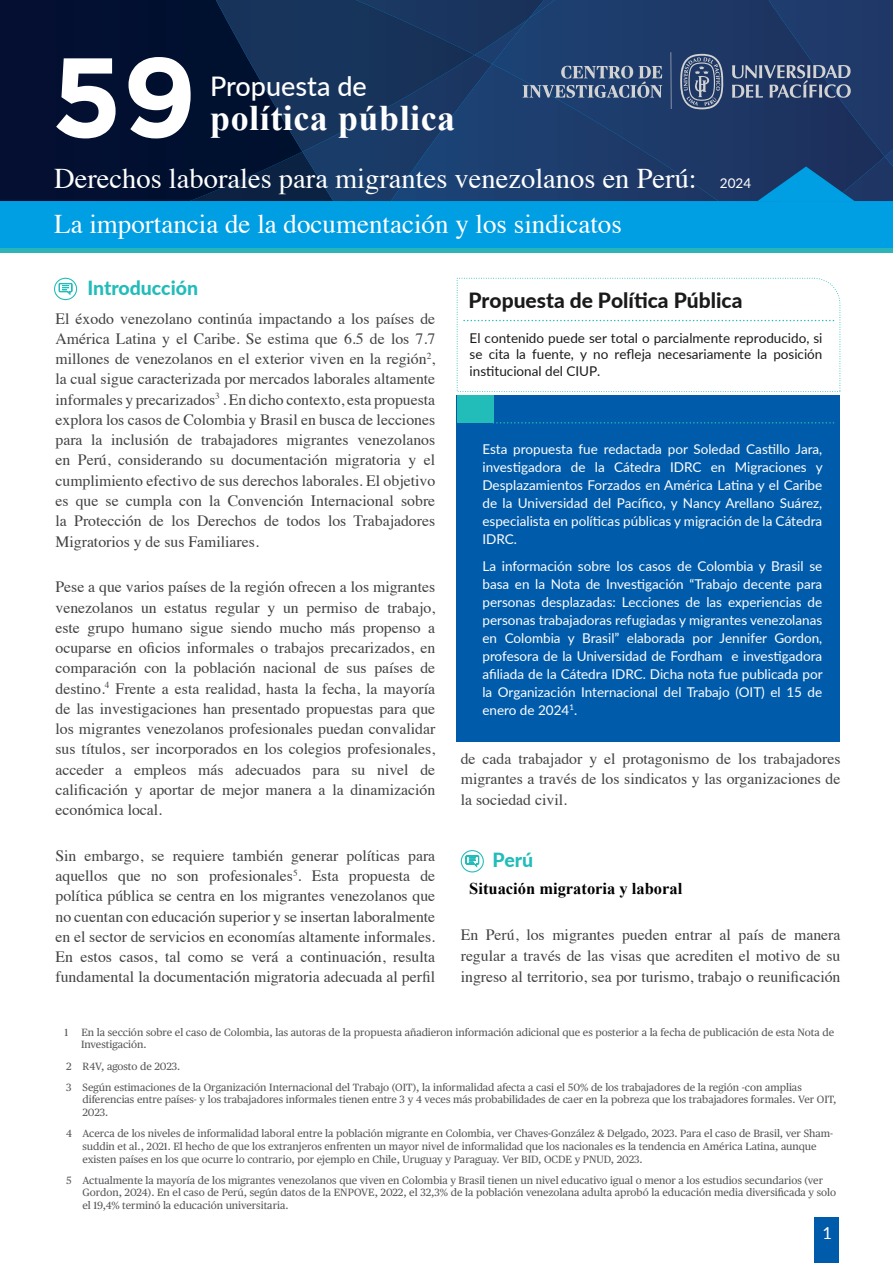
<style>
.page{position:relative;width:893px;height:1263px;background:#fff}
.page>*{position:absolute;margin:0;border:0;box-sizing:border-box;transform-origin:0 0}
.t1{font:700 112.5px "Gotham";color:#fff}
.t2{font:700 36px "Times New Roman";letter-spacing:.015em;color:#fff}
.t3{font:28.5px "Times";color:#fff}
.t4{font:27px "Times";color:#fff}
.t5{font:500 27px "Lato";color:#fff}
.t6{font:800 21px "Lato";color:#1a1a1a}
.t7{font:800 19.5px "Lato";color:#22bcb9}
.t8{font:700 16.5px "Times New Roman";color:#000}
.t9{font:16.5px "Lato";color:#fff}
.t10{font:15.75px/20.2px "Times";color:#414042;text-align:justify}
.t11{font:13.5px/18px "Lato";color:#fff;text-align:justify}
.t12{font:13.5px/16.2px "Lato";color:#1a1a1a;text-align:justify}
.t13{font:10.5px/12.6px "Publico Text";color:#58595b}
.s1{font-family:"Lato";font-size:13.5px}
</style>
<div class="page">
<div style="left:0;top:0;width:893px;height:251px;background:#009ee3"></div>
<div style="left:0;top:248px;width:893px;height:5px;background:#2bb5b8"></div>
<div style="left:724px;top:0;width:8px;height:201px;background:#1e3765"></div>
<div style="left:0;top:0;width:190px;height:201px;background:#030f31"></div>
<div style="left:814px;top:1217px;width:25px;height:46px;background:#005cab"></div>
<svg style="left:732px;top:0;width:161px;height:201px;background:#23406e"></svg>
<svg style="left:190px;top:0;width:534px;height:201px;background:#1b3760"></svg>
<div style="left:457px;top:395px;width:383px;height:346px;background:#005cab"></div>
<div style="left:457px;top:395px;width:36px;height:28px;background:#22bcb9"></div>
<svg style="left:493px;top:422px;width:341px;height:2px"></svg>
<svg style="left:456px;top:277px;width:385px;height:115px"></svg>
<div style="left:54px;top:278px;width:23px;height:22px;border:1px solid #22bcb9;border-radius:50%"></div>
<svg style="left:59px;top:283px;width:13px;height:12px"></svg>
<div style="left:461px;top:850px;width:23px;height:22px;border:1px solid #22bcb9;border-radius:50%"></div>
<svg style="left:465px;top:855px;width:14px;height:12px"></svg>
<h1 class="t1" style="left:51px;top:32px;width:147px">59</h1>
<h3 class="t5" style="left:210px;top:67px;width:158px">Propuesta de</h3>
<h2 class="t2" style="left:210px;top:93px;width:247px">política pública</h2>
<h3 class="t3" style="left:54px;top:152px;width:698px">Derechos laborales para migrantes venezolanos en Perú: <span class="s1">2024</span></h3>
<h3 class="t4" style="left:54px;top:199px;width:569px">La importancia de la documentación y los sindicatos</h3>
<p class="t7" style="left:87px;top:273px;width:112px">Introducción</p>
<p class="t10" style="left:55px;top:307px;width:381px">El éxodo venezolano continúa impactando a los países de América Latina y el Caribe. Se estima que 6.5 de los 7.7 millones de venezolanos en el exterior viven en la región<sup>2</sup>, la cual sigue caracterizada por mercados laborales altamente informales y precarizados<sup>3</sup> . En dicho contexto, esta propuesta explora los casos de Colombia y Brasil en busca de lecciones para la inclusión de trabajadores migrantes venezolanos en Perú, considerando su documentación migratoria y el cumplimiento efectivo de sus derechos laborales. El objetivo es que se cumpla con la Convención Internacional sobre la Protección de los Derechos de todos los Trabajadores Migratorios y de sus Familiares.</p>
<p class="t10" style="left:55px;top:575px;width:381px">Pese a que varios países de la región ofrecen a los migrantes venezolanos un estatus regular y un permiso de trabajo, este grupo humano sigue siendo mucho más propenso a ocuparse en oficios informales o trabajos precarizados, en comparación con la población nacional de sus países de destino.<sup>4</sup> Frente a esta realidad, hasta la fecha, la mayoría de las investigaciones han presentado propuestas para que los migrantes venezolanos profesionales puedan convalidar sus títulos, ser incorporados en los colegios profesionales, acceder a empleos más adecuados para su nivel de calificación y aportar de mejor manera a la dinamización económica local.</p>
<p class="t10" style="left:56px;top:844px;width:381px">Sin embargo, se requiere también generar políticas para aquellos que no son profesionales<sup>5</sup>. Esta propuesta de política pública se centra en los migrantes venezolanos que no cuentan con educación superior y se insertan laboralmente en el sector de servicios en economías altamente informales.<br>En estos casos, tal como se verá a continuación, resulta fundamental la documentación migratoria adecuada al perfil</p>
<h3 class="t6" style="left:468px;top:284px;width:275px">Propuesta de Política Pública</h3>
<p class="t12" style="left:470px;top:330px;width:354px">El contenido puede ser total o parcialmente reproducido, si se cita la fuente, y no refleja necesariamente la posición institucional del CIUP.</p>
<p class="t11" style="left:482px;top:440px;width:342px">Esta propuesta fue redactada por Soledad Castillo Jara, investigadora de la Cátedra IDRC en Migraciones y Desplazamientos Forzados en América Latina y el Caribe de la Universidad del Pacífico, y Nancy Arellano Suárez, especialista en políticas públicas y migración de la Cátedra IDRC.</p>
<p class="t11" style="left:482px;top:556px;width:342px">La información sobre los casos de Colombia y Brasil se basa en la Nota de Investigación “Trabajo decente para personas desplazadas: Lecciones de las experiencias de personas trabajadoras refugiadas y migrantes venezolanas en Colombia y Brasil” elaborada por Jennifer Gordon, profesora de la Universidad de Fordham e investigadora afiliada de la Cátedra IDRC. Dicha nota fue publicada por la Organización Internacional del Trabajo (OIT) el 15 de enero de 2024<sup>1</sup>.</p>
<p class="t10" style="left:461px;top:747px;width:381px;line-height:20.7px">de cada trabajador y el protagonismo de los trabajadores migrantes a través de los sindicatos y las organizaciones de la sociedad civil.</p>
<p class="t7" style="left:493px;top:845px;width:42px">Perú</p>
<p class="t8" style="left:469px;top:877px;width:215px">Situación migratoria y laboral</p>
<p class="t10" style="left:461px;top:923px;width:381px;line-height:20.7px">En Perú, los migrantes pueden entrar al país de manera regular a través de las visas que acrediten el motivo de su ingreso al territorio, sea por turismo, trabajo o reunificación</p>
<p class="t13" style="left:64px;top:1025px;width:5px">1</p>
<p class="t13" style="left:81px;top:1025px;width:755px">En la sección sobre el caso de Colombia, las autoras de la propuesta añadieron información adicional que es posterior a la fecha de publicación de esta Nota de<br>Investigación.</p>
<p class="t13" style="left:66px;top:1055px;width:737px;line-height:21.3px">2 R4V, agosto de 2023.<br>3 Según estimaciones de la Organización Internacional del Trabajo (OIT), la informalidad afecta a casi el 50% de los trabajadores de la región -con amplias</p>
<p class="t13" style="left:82px;top:1093px;width:756px">diferencias entre países- y los trabajadores informales tienen entre 3 y 4 veces más probabilidades de caer en la pobreza que los trabajadores formales. Ver OIT,<br>2023.</p>
<p class="t13" style="left:82px;top:1127px;width:752px;text-indent:-16px">4 Acerca de los niveles de informalidad laboral entre la población migrante en Colombia, ver Chaves-González &amp; Delgado, 2023. Para el caso de Brasil, ver Sham&shy;suddin et al., 2021. El hecho de que los extranjeros enfrenten un mayor nivel de informalidad que los nacionales es la tendencia en América Latina, aunque existen países en los que ocurre lo contrario, por ejemplo en Chile, Uruguay y Paraguay. Ver BID, OCDE y PNUD, 2023.</p>
<p class="t13" style="left:82px;top:1173px;width:755px;text-indent:-16px">5 Actualmente la mayoría de los migrantes venezolanos que viven en Colombia y Brasil tienen un nivel educativo igual o menor a los estudios secundarios (ver<br>Gordon, 2024). En el caso de Perú, según datos de la ENPOVE, 2022, el 32,3% de la población venezolana adulta aprobó la educación media diversificada y solo el 19,4% terminó la educación universitaria.</p>
<p class="t9" style="left:822px;top:1221px;width:11px">1</p>
</div>
